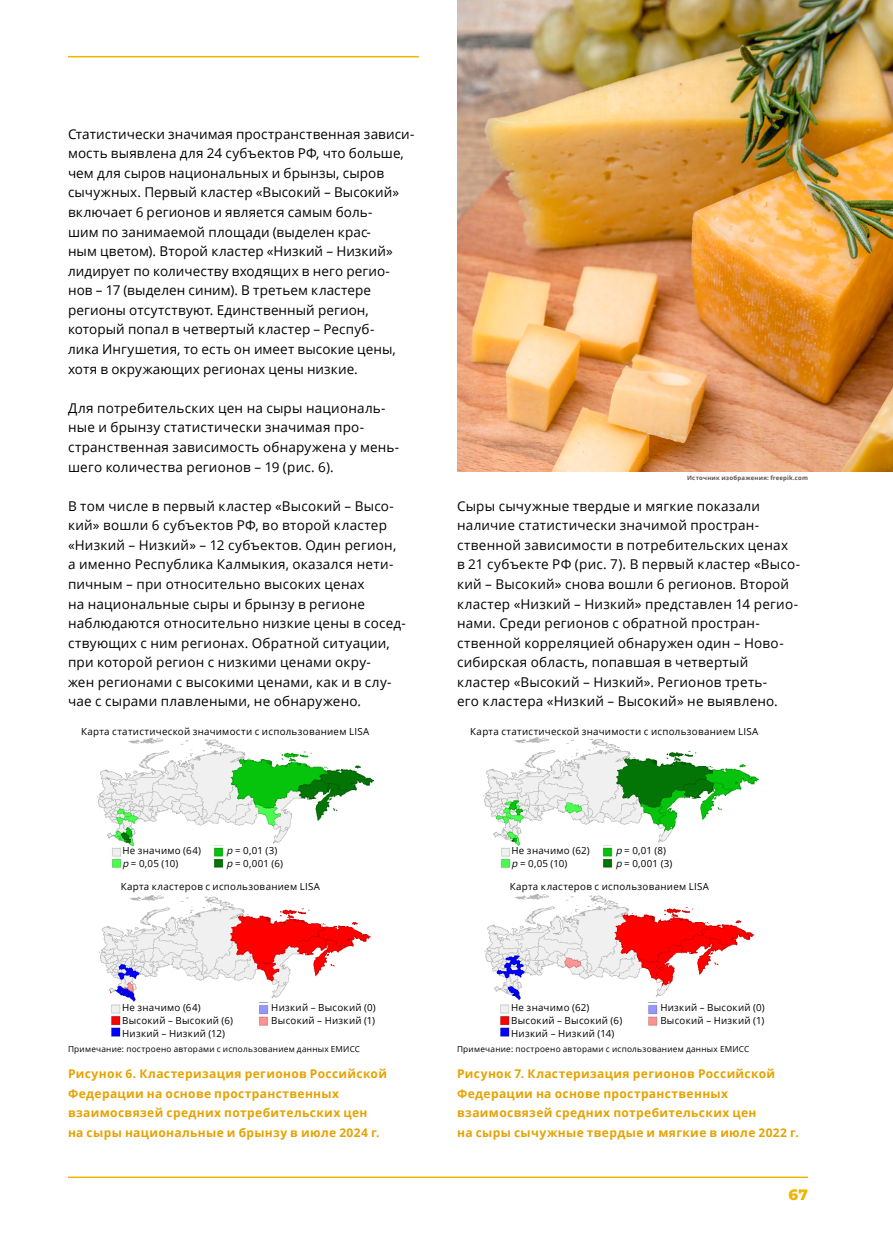
<style>
.page{position:relative;width:893px;height:1234px;background:#fff}
.page>*{position:absolute;margin:0;border:0;box-sizing:border-box;transform-origin:0 0}
.t1{font:800 15px "Montserrat";color:#f0b400}
.t2{font:13.5px/19.5px "Open Sans";letter-spacing:.015em;color:#000}
.t3{font:700 12px/19.5px "Open Sans";letter-spacing:.03em;color:#e6a200}
.t4{font:9.75px/12.6px "Open Sans";letter-spacing:.03em;color:#000}
.t5{font:8.25px "Open Sans";letter-spacing:.03em;color:#000}
.t6{font:700 6px "Open Sans";letter-spacing:.035em;color:#5d514d}
.s1{font-style:italic}
</style>
<div class="page">
<hr style="left:68px;top:1176px;width:740px;height:1px;background:#f0b400">
<hr style="left:68px;top:56px;width:351px;height:1px;background:#f0b400">
<img style="left:97px;top:738px;width:278px;height:108px">
<img style="left:111px;top:847px;width:11px;height:21px">
<img style="left:209px;top:845px;width:16px;height:23px">
<div style="left:304px;top:825px;width:68px;height:42px;background:#fff"></div>
<img style="left:483px;top:737px;width:276px;height:109px">
<img style="left:500px;top:847px;width:11px;height:21px">
<img style="left:598px;top:845px;width:16px;height:23px">
<div style="left:683px;top:823px;width:78px;height:44px;background:#fff"></div>
<img style="left:99px;top:895px;width:272px;height:107px">
<img style="left:109px;top:1001px;width:13px;height:36px">
<img style="left:259px;top:1002px;width:11px;height:24px">
<div style="left:309px;top:986px;width:77px;height:40px;background:#fff"></div>
<img style="left:484px;top:894px;width:271px;height:106px">
<img style="left:500px;top:1004px;width:10px;height:33px">
<img style="left:647px;top:1002px;width:12px;height:24px">
<div style="left:691px;top:980px;width:84px;height:46px;background:#fff"></div>
<img style="left:457px;top:0;width:436px;height:471px">
<p class="t2" style="left:68px;top:124px;width:348px">Статистически значимая пространственная зависи&shy;мость выявлена для 24 субъектов РФ, что больше, чем для сыров национальных и брынзы, сыров сычужных. Первый кластер «Высокий – Высокий» включает 6 регионов и является самым боль-<br>шим по занимаемой площади (выделен крас-<br>ным цветом). Второй кластер «Низкий – Низкий» лидирует по количеству входящих в него регио&shy;нов – 17 (выделен синим). В третьем кластере регионы отсутствуют. Единственный регион, который попал в четвертый кластер – Респуб-<br>лика Ингушетия, то есть он имеет высокие цены, хотя в окружающих регионах цены низкие.</p>
<p class="t2" style="left:68px;top:397px;width:333px">Для потребительских цен на сыры националь&shy;ные и брынзу статистически значимая про&shy;странственная зависимость обнаружена у мень&shy;шего количества регионов – 19 (рис. 6).</p>
<p class="t2" style="left:68px;top:495px;width:339px">В том числе в первый кластер «Высокий – Высо&shy;кий» вошли 6 субъектов РФ, во второй кластер «Низкий – Низкий» – 12 субъектов. Один регион, а именно Республика Калмыкия, оказался нети&shy;пичным – при относительно высоких ценах<br>на национальные сыры и брынзу в регионе наблюдаются относительно низкие цены в сосед&shy;ствующих с ним регионах. Обратной ситуации, при которой регион с низкими ценами окру-<br>жен регионами с высокими ценами, как и в слу&shy;чае с сырами плавлеными, не обнаружено.</p>
<p class="t2" style="left:457px;top:495px;width:344px">Сыры сычужные твердые и мягкие показали наличие статистически значимой простран&shy;ственной зависимости в потребительских ценах<br>в 21 субъекте РФ (рис. 7). В первый кластер «Высо&shy;кий – Высокий» снова вошли 6 регионов. Второй кластер «Низкий – Низкий» представлен 14 регио&shy;нами. Среди регионов с обратной простран&shy;ственной корреляцией обнаружен один – Ново&shy;сибирская область, попавшая в четвертый кластер «Высокий – Низкий». Регионов треть-<br>его кластера «Низкий – Высокий» не выявлено.</p>
<p class="t6" style="left:687px;top:474px;width:122px">Источник изображения: freepik.com</p>
<p class="t4" style="left:81px;top:724px;width:290px">Карта статистической значимости с использованием LISA</p>
<p class="t4" style="left:470px;top:724px;width:290px">Карта статистической значимости с использованием LISA</p>
<p class="t4" style="left:122px;top:843px;width:80px">Не значимо (64) <span class="s1">p</span> = 0,05 (10)</p>
<p class="t4" style="left:227px;top:843px;width:58px"><span class="s1">p</span> = 0,01 (3) <span class="s1">p</span> = 0,001 (6)</p>
<p class="t4" style="left:512px;top:843px;width:80px">Не значимо (62) <span class="s1">p</span> = 0,05 (10)</p>
<p class="t4" style="left:616px;top:843px;width:58px"><span class="s1">p</span> = 0,01 (8) <span class="s1">p</span> = 0,001 (3)</p>
<p class="t4" style="left:121px;top:880px;width:201px">Карта кластеров с использованием LISA</p>
<p class="t4" style="left:510px;top:880px;width:201px">Карта кластеров с использованием LISA</p>
<p class="t4" style="left:122px;top:1001px;width:112px">Не значимо (64)<br>Высокий – Высокий (6)<br>Низкий – Низкий (12)</p>
<p class="t4" style="left:271px;top:1001px;width:106px">Низкий – Высокий (0)<br>Высокий – Низкий (1)</p>
<p class="t4" style="left:511px;top:1001px;width:112px">Не значимо (62)<br>Высокий – Высокий (6)<br>Низкий – Низкий (14)</p>
<p class="t4" style="left:660px;top:1001px;width:106px">Низкий – Высокий (0)<br>Высокий – Низкий (1)</p>
<p class="t5" style="left:68px;top:1042px;width:294px">Примечание: построено авторами с использованием данных ЕМИСС</p>
<p class="t5" style="left:457px;top:1042px;width:294px">Примечание: построено авторами с использованием данных ЕМИСС</p>
<p class="t3" style="left:68px;top:1063px;width:320px">Рисунок 6. Кластеризация регионов Российской Федерации на основе пространственных взаимосвязей средних потребительских цен<br>на сыры национальные и брынзу в июле 2024 г.</p>
<p class="t3" style="left:457px;top:1063px;width:343px">Рисунок 7. Кластеризация регионов Российской Федерации на основе пространственных взаимосвязей средних потребительских цен<br>на сыры сычужные твердые и мягкие в июле 2022 г.</p>
<p class="t1" style="left:788px;top:1183px;width:21px">67</p>
</div>
